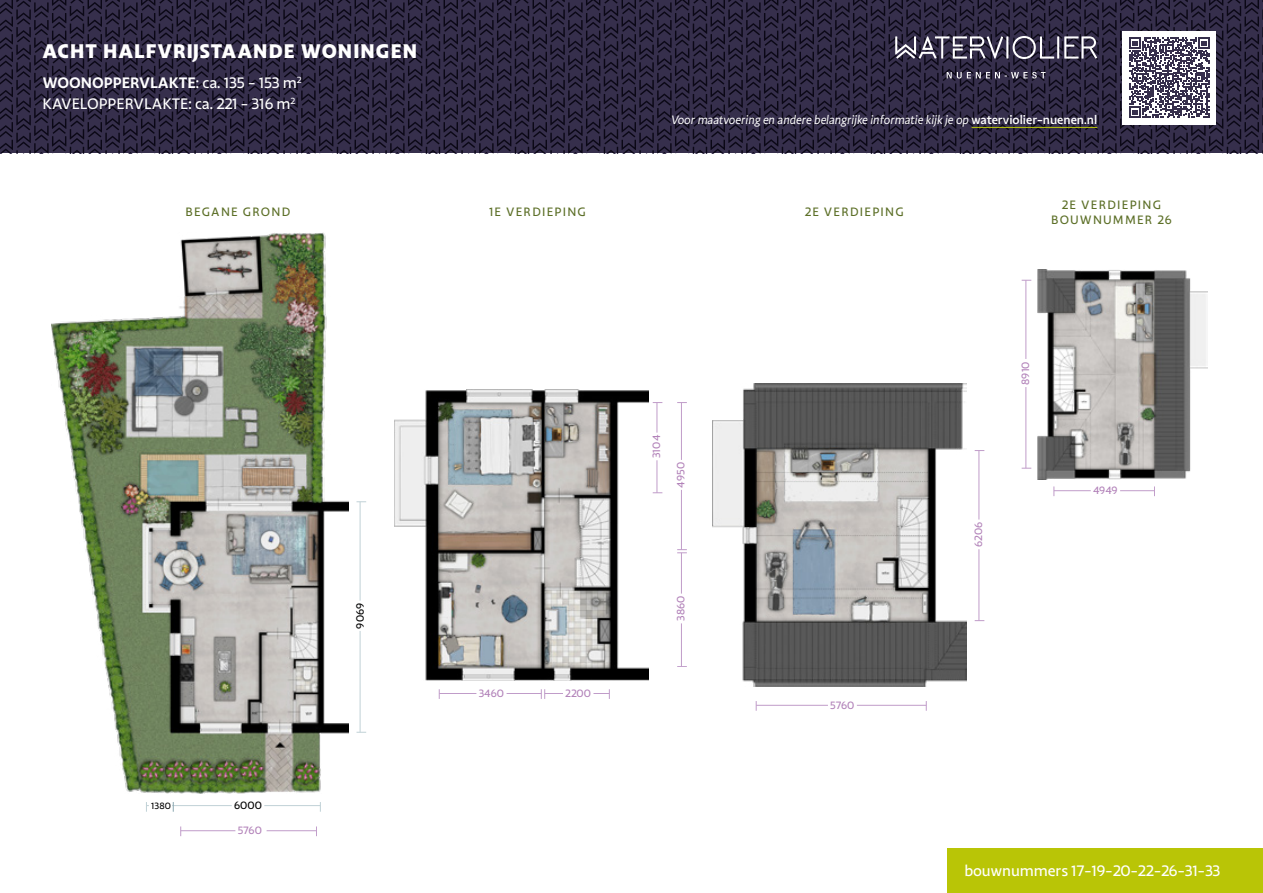
<style>
.page{position:relative;width:1263px;height:893px;background:#fff}
.page>*{position:absolute;margin:0;border:0;box-sizing:border-box;transform-origin:0 0}
._01-kop_in_groene_balk{font:800 19.5px "Highgate";letter-spacing:.05em;color:#fff}
.woon-_en_perceel_info{font:500 15px "Highgate";color:#fff}
.woon-_en_perceel_info-2{font:700 15px "Highgate";color:#fff}
.t1{font:italic 12px "Highgate";color:#fff}
._08-verdieping{font:500 12px "Highgate";letter-spacing:.1em;color:#5c6f27}
.t2{font:500 10.5px "Highgate";color:#b282b9}
.t3{font:500 10.5px "Highgate";letter-spacing:.01em;color:#000}
.t4{font:500 9px "Highgate";color:#000}
.s1{font-weight:500}
.s2{font-weight:600;font-style:normal}
</style>
<div class="page">
<svg style="left:0;top:0;width:1263px;height:153px;background:#2c263f"></svg>
<svg style="left:895px;top:36px;width:202px;height:43px;background:#4e495e"></svg>
<hr style="left:971px;top:127px;width:126px;height:1px;background:#b9c506">
<div style="left:1123px;top:31px;width:93px;height:93px;background:#fff"></div>
<svg style="left:1129px;top:37px;width:80px;height:81px"></svg>
<img style="left:51px;top:233px;width:297px;height:560px">
<hr style="left:181px;top:830px;width:136px;height:1px;background:#c09cc9">
<div style="left:235px;top:826px;width:32px;height:7px;background:#fff"></div>
<hr style="left:173px;top:805px;width:147px;height:1px;background:#c0d1d6">
<div style="left:232px;top:801px;width:32px;height:8px;background:#fff"></div>
<svg style="left:146px;top:802px;width:28px;height:10px"></svg>
<div style="left:149px;top:801px;width:23px;height:8px;background:#fff"></div>
<hr style="left:360px;top:502px;width:1px;height:230px;background:#c0d1d6">
<div style="left:356px;top:601px;width:7px;height:30px;background:#fff"></div>
<img style="left:395px;top:390px;width:254px;height:291px">
<hr style="left:545px;top:693px;width:64px;height:1px;background:#c09cc9">
<div style="left:563px;top:688px;width:30px;height:8px;background:#fff"></div>
<hr style="left:657px;top:403px;width:1px;height:90px;background:#c09cc9">
<div style="left:652px;top:433px;width:7px;height:27px;background:#fff"></div>
<svg style="left:541px;top:689px;width:4px;height:10px"></svg>
<hr style="left:439px;top:693px;width:102px;height:1px;background:#c09cc9">
<div style="left:476px;top:688px;width:31px;height:8px;background:#fff"></div>
<hr style="left:681px;top:403px;width:1px;height:147px;background:#c09cc9">
<div style="left:676px;top:460px;width:8px;height:30px;background:#fff"></div>
<svg style="left:677px;top:549px;width:10px;height:5px"></svg>
<hr style="left:681px;top:553px;width:1px;height:114px;background:#c09cc9">
<div style="left:676px;top:594px;width:8px;height:29px;background:#fff"></div>
<div style="left:947px;top:848px;width:316px;height:45px;background:#b9c506"></div>
<img style="left:1037px;top:269px;width:170px;height:210px">
<hr style="left:1054px;top:490px;width:100px;height:1px;background:#c09cc9">
<div style="left:1091px;top:486px;width:29px;height:7px;background:#fff"></div>
<hr style="left:756px;top:705px;width:170px;height:1px;background:#c09cc9">
<div style="left:828px;top:700px;width:29px;height:8px;background:#fff"></div>
<img style="left:712px;top:384px;width:255px;height:302px">
<hr style="left:979px;top:451px;width:1px;height:170px;background:#c09cc9">
<div style="left:974px;top:519px;width:7px;height:30px;background:#fff"></div>
<hr style="left:1026px;top:280px;width:1px;height:188px;background:#c09cc9">
<div style="left:1021px;top:359px;width:7px;height:28px;background:#fff"></div>
<p class="_01-kop_in_groene_balk" style="left:43px;top:39px;width:376px">ACHT HALFVRIJSTAANDE WONINGEN</p>
<p class="woon-_en_perceel_info-2" style="left:43px;top:73px;width:260px">WOONOPPERVLAKTE<span class="s1">: ca. 135 – 153 m</span><sup>2</sup></p>
<p class="woon-_en_perceel_info" style="left:43px;top:94px;width:254px">KAVELOPPERVLAKTE: ca. 221 – 316 m<sup>2</sup></p>
<p class="_08-verdieping" style="left:186px;top:204px;width:106px">BEGANE GROND</p>
<p class="t4" style="left:151px;top:801px;width:21px">1380</p>
<p class="t3" style="left:234px;top:799px;width:29px">6000</p>
<p class="t2" style="left:238px;top:823px;width:26px">5760</p>
<p class="t3" style="left:354px;top:629px;width:27px;rotate:-90deg">9069</p>
<p class="t1" style="left:671px;top:113px;width:428px">Voor maatvoering en andere belangrijke informatie kijk je op <span class="s2">waterviolier-nuenen.nl</span></p>
<p class="_08-verdieping" style="left:489px;top:204px;width:99px">1E VERDIEPING</p>
<p class="_08-verdieping" style="left:805px;top:204px;width:101px">2E VERDIEPING</p>
<p class="t2" style="left:479px;top:686px;width:27px">3460</p>
<p class="t2" style="left:565px;top:686px;width:27px">2200</p>
<p class="t2" style="left:650px;top:458px;width:24px;rotate:-90deg">3104</p>
<p class="t2" style="left:674px;top:488px;width:27px;rotate:-90deg">4950</p>
<p class="t2" style="left:674px;top:621px;width:27px;rotate:-90deg">3860</p>
<p class="t2" style="left:830px;top:698px;width:26px">5760</p>
<p class="_08-verdieping" style="left:1062px;top:197px;width:101px">2E VERDIEPING</p>
<p class="_08-verdieping" style="left:1051px;top:212px;width:122px">BOUWNUMMER 26</p>
<p class="t2" style="left:1019px;top:385px;width:25px;rotate:-90deg">8910</p>
<p class="t2" style="left:972px;top:547px;width:26px;rotate:-90deg">6206</p>
<p class="t2" style="left:1093px;top:484px;width:26px">4949</p>
<p class="woon-_en_perceel_info" style="left:964px;top:861px;width:258px">bouwnummers 17-19-20-22-26-31-33</p>
</div>
